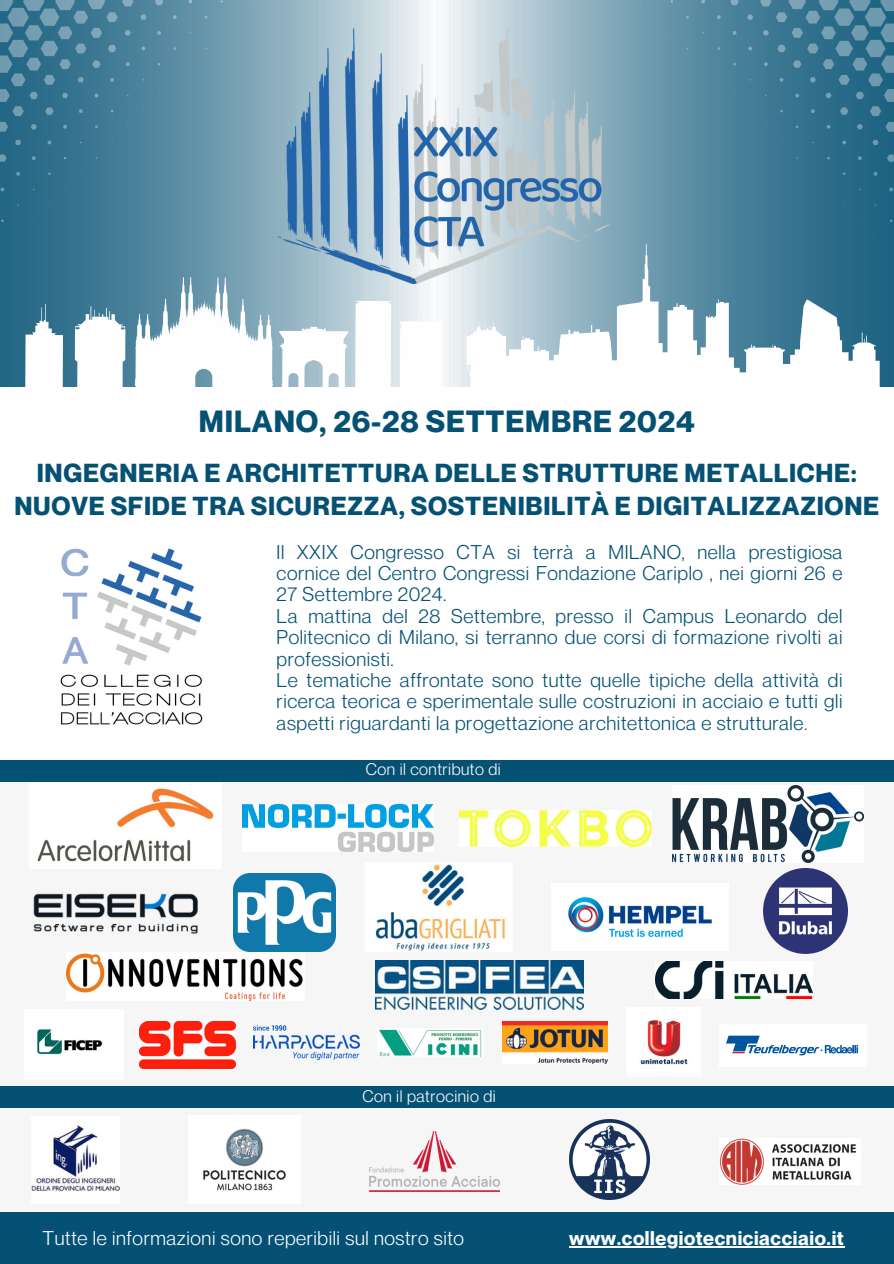
<style>
.page{position:relative;width:894px;height:1264px;background:#fff}
.page>*{position:absolute;margin:0;border:0;box-sizing:border-box;transform-origin:0 0}
.t1{font:700 30px "Neue Montreal";letter-spacing:.03em;color:#045174}
.t2{font:700 25.5px/33px "Neue Montreal";letter-spacing:.03em;color:#045174;text-align:center}
.t3{font:19.5px/21.3px "Neue Montreal";letter-spacing:.03em;color:#045174}
.t4{font:19.5px "Neue Montreal";letter-spacing:.03em;color:#fefefe}
.t5{font:700 19.5px "Neue Montreal";letter-spacing:.03em;color:#fefefe}
.t6{font:16.5px "Neue Montreal";letter-spacing:.03em;color:#fdfdfd}
</style>
<div class="page">
<div style="left:0;top:0;width:893px;height:1263px;background:#045174"></div>
<img style="left:0;top:0;width:432px;height:387px">
<img style="left:432px;top:0;width:461px;height:387px">
<div style="left:0;top:387px;width:893px;height:426px;background:#fff"></div>
<div style="left:0;top:781px;width:893px;height:431px;background:#f6f6f6"></div>
<svg style="left:0;top:188px;width:5px;height:3px"></svg>
<svg style="left:16px;top:172px;width:4px;height:4px"></svg>
<svg style="left:32px;top:156px;width:4px;height:4px"></svg>
<svg style="left:47px;top:141px;width:4px;height:3px"></svg>
<svg style="left:63px;top:125px;width:4px;height:4px"></svg>
<svg style="left:141px;top:47px;width:4px;height:3px"></svg>
<svg style="left:157px;top:31px;width:4px;height:4px"></svg>
<svg style="left:173px;top:15px;width:4px;height:4px"></svg>
<svg style="left:188px;top:0;width:4px;height:3px"></svg>
<svg style="left:0;top:154px;width:7px;height:8px"></svg>
<svg style="left:15px;top:140px;width:6px;height:5px"></svg>
<svg style="left:31px;top:124px;width:6px;height:5px"></svg>
<svg style="left:140px;top:15px;width:6px;height:5px"></svg>
<svg style="left:155px;top:0;width:8px;height:5px"></svg>
<svg style="left:0;top:122px;width:8px;height:10px"></svg>
<svg style="left:0;top:0;width:133px;height:116px;background:#457e97"></svg>
<svg style="left:888px;top:188px;width:5px;height:3px"></svg>
<svg style="left:873px;top:172px;width:4px;height:4px"></svg>
<svg style="left:857px;top:156px;width:4px;height:4px"></svg>
<svg style="left:841px;top:141px;width:5px;height:3px"></svg>
<svg style="left:826px;top:125px;width:4px;height:4px"></svg>
<svg style="left:747px;top:47px;width:5px;height:3px"></svg>
<svg style="left:732px;top:31px;width:4px;height:4px"></svg>
<svg style="left:716px;top:15px;width:4px;height:4px"></svg>
<svg style="left:701px;top:0;width:4px;height:3px"></svg>
<svg style="left:886px;top:154px;width:7px;height:8px"></svg>
<svg style="left:872px;top:140px;width:6px;height:5px"></svg>
<svg style="left:856px;top:124px;width:6px;height:5px"></svg>
<svg style="left:747px;top:15px;width:6px;height:5px"></svg>
<svg style="left:730px;top:0;width:8px;height:5px"></svg>
<svg style="left:885px;top:122px;width:8px;height:10px"></svg>
<svg style="left:760px;top:0;width:133px;height:116px;background:#3f7994"></svg>
<svg style="left:3px;top:276px;width:462px;height:111px;background:#b9ced7"></svg>
<svg style="left:466px;top:244px;width:413px;height:143px;background:#a3bfcc"></svg>
<img style="left:277px;top:28px;width:339px;height:256px">
<img style="left:60px;top:548px;width:143px;height:177px">
<img style="left:720px;top:1138px;width:136px;height:46px">
<img style="left:569px;top:1119px;width:80px;height:80px">
<img style="left:370px;top:1131px;width:129px;height:60px">
<img style="left:203px;top:1128px;width:83px;height:63px">
<img style="left:32px;top:1125px;width:88px;height:66px">
<div style="left:0;top:1086px;width:893px;height:22px;background:#045174"></div>
<img style="left:502px;top:1021px;width:105px;height:42px">
<img style="left:640px;top:1020px;width:48px;height:45px">
<img style="left:379px;top:1029px;width:103px;height:27px">
<img style="left:253px;top:1025px;width:106px;height:34px">
<img style="left:139px;top:1021px;width:96px;height:47px">
<img style="left:37px;top:1029px;width:65px;height:25px">
<img style="left:655px;top:961px;width:157px;height:37px">
<img style="left:376px;top:864px;width:129px;height:87px">
<img style="left:568px;top:897px;width:144px;height:40px">
<img style="left:33px;top:893px;width:165px;height:41px">
<img style="left:672px;top:785px;width:191px;height:77px">
<img style="left:459px;top:810px;width:191px;height:36px">
<img style="left:242px;top:804px;width:192px;height:47px">
<img style="left:30px;top:781px;width:191px;height:81px">
<div style="left:0;top:760px;width:893px;height:21px;background:#045174"></div>
<img style="left:66px;top:953px;width:237px;height:47px">
<img style="left:233px;top:873px;width:103px;height:78px">
<img style="left:375px;top:960px;width:208px;height:49px">
<img style="left:763px;top:868px;width:84px;height:85px">
<img style="left:726px;top:1035px;width:132px;height:21px">
<hr style="left:569px;top:1246px;width:275px;height:1px;background:#fefefe">
<p class="t1" style="left:199px;top:403px;width:497px">MILANO, 26-28 SETTEMBRE 2024</p>
<p class="t2" style="left:14px;top:456px;width:866px">INGEGNERIA E ARCHITETTURA DELLE STRUTTURE METALLICHE:<br>NUOVE SFIDE TRA SICUREZZA, SOSTENIBILITÀ E DIGITALIZZAZIONE</p>
<p class="t3" style="left:276px;top:541px;width:567px">Il XXIX Congresso CTA si terrà a MILANO, nella prestigiosa cornice del Centro Congressi Fondazione Cariplo , nei giorni 26 e 27 Settembre 2024.<br>La mattina del 28 Settembre, presso il Campus Leonardo del Politecnico di Milano, si terranno due corsi di formazione rivolti ai professionisti.<br>Le tematiche affrontate sono tutte quelle tipiche della attività di ricerca teorica e sperimentale sulle costruzioni in acciaio e tutti gli aspetti riguardanti la progettazione architettonica e strutturale.</p>
<p class="t6" style="left:365px;top:759px;width:137px">Con il contributo di</p>
<p class="t6" style="left:362px;top:1085px;width:135px">Con il patrocinio di</p>
<p class="t4" style="left:43px;top:1226px;width:423px">Tutte le informazioni sono reperibili sul nostro sito</p>
<p class="t5" style="left:569px;top:1226px;width:276px">www.collegiotecniciacciaio.it</p>
</div>
